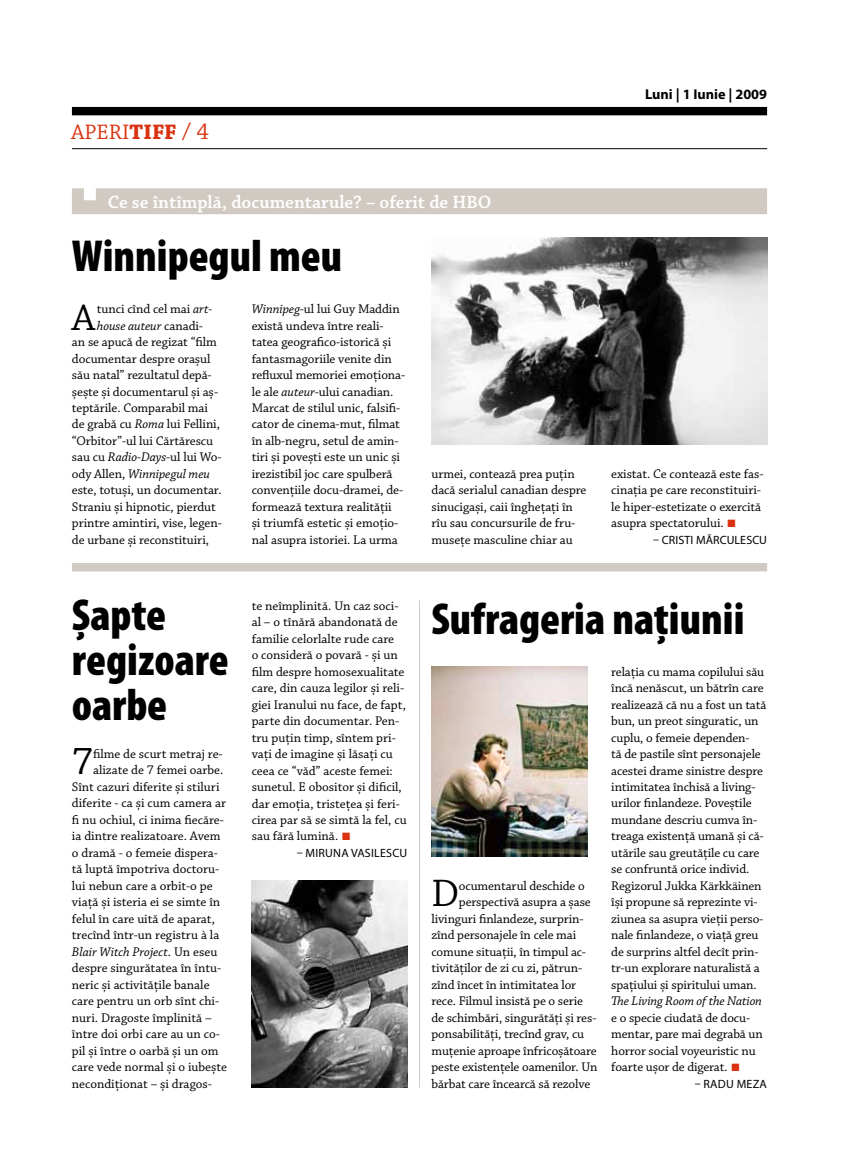
<style>
.page{position:relative;width:851px;height:1170px;background:#fff}
.page>*{position:absolute;margin:0;border:0;box-sizing:border-box;transform-origin:0 0}
.t1{font:900 condensed 45px/45px "Myriad Pro";color:#000}
.t2{font:40.35px "Chaparral Pro";color:#000}
.t3{font:38.55px "Chaparral Pro";color:#000}
.t4{font:22.05px "Chaparral Pro";letter-spacing:.005em;color:#da3210}
.t5{font:600 18.75px "Chaparral Pro";color:#fff}
.t6{font:700 14.25px "Myriad Pro";color:#000}
.t7{font:13.2px/16.5px "Chaparral Pro";letter-spacing:-.005em;color:#000}
.t8{font:italic 13.2px "Chaparral Pro";letter-spacing:-.005em;color:#000}
.t9{font:12px "Myriad Pro";letter-spacing:.02em;color:#000}
.s1{font-weight:700}
.s2{font-size:24px}
.s3{font-style:italic}
.s4{font-style:normal}
.s5{font-family:"Klavika";font-size:15px;color:#da3210}
</style>
<div class="page">
<div style="left:72px;top:107px;width:695px;height:8px;background:#000"></div>
<hr style="left:72px;top:148px;width:695px;height:1px;background:#000">
<div style="left:72px;top:188px;width:695px;height:26px;background:#d0cac2"></div>
<img style="left:431px;top:238px;width:336px;height:207px">
<div style="left:72px;top:563px;width:695px;height:8px;background:#d0cac2"></div>
<img style="left:252px;top:880px;width:155px;height:207px">
<img style="left:431px;top:666px;width:156px;height:190px">
<hr style="left:419px;top:600px;width:1px;height:487px;background:#d0cac2">
<h3 class="t4" style="left:71px;top:120px;width:139px">APERI<span class="s1">TIFF</span> <span class="s2">/ 4</span></h3>
<h3 class="t5" style="left:108px;top:191px;width:385px">Ce se întîmplă, documentarule? – oferit de HBO</h3>
<p class="t6" style="left:645px;top:84px;width:123px">Luni | 1 Iunie | 2009</p>
<h1 class="t1" style="left:72px;top:232px;width:272px">Winnipegul meu</h1>
<p class="t7" style="left:252px;top:301px;width:155px"><span class="s3">Winnipeg</span>-ul lui Guy Maddin există undeva între reali&shy;tatea geografico-istorică şi fantasmagoriile venite din refluxul memoriei emoţiona&shy;le ale <span class="s3">auteur</span>-ului canadian.<br>Marcat de stilul unic, falsifi&shy;cator de cinema-mut, filmat în alb-negru, setul de amin&shy;tiri şi poveşti este un unic şi irezistibil joc care spulberă convenţiile docu-dramei, de&shy;formează textura realităţii<br>şi triumfă estetic şi emoţio&shy;nal asupra istoriei. La urma</p>
<h3 class="t3" style="left:72px;top:296px;width:25px">A</h3>
<p class="t7" style="left:97px;top:301px;width:117px">tunci cînd cel mai <span class="s3">art-</span></p>
<p class="t8" style="left:97px;top:318px;width:108px">house auteur <span class="s4">canadi-</span></p>
<p class="t7" style="left:72px;top:334px;width:146px">an se apucă de regizat “film</p>
<p class="t7" style="left:72px;top:350px;width:140px">documentar despre oraşul</p>
<p class="t7" style="left:72px;top:367px;width:141px">său natal” rezultatul depă-</p>
<p class="t7" style="left:72px;top:383px;width:148px">şeşte şi documentarul şi aş-</p>
<p class="t7" style="left:72px;top:400px;width:138px">teptările. Comparabil mai</p>
<p class="t7" style="left:72px;top:416px;width:149px">de grabă cu <span class="s3">Roma</span> lui Fellini,</p>
<p class="t7" style="left:72px;top:433px;width:143px">“Orbitor”-ul lui Cărtărescu</p>
<p class="t7" style="left:72px;top:449px;width:151px">sau cu <span class="s3">Radio-Days</span>-ul lui Wo-</p>
<p class="t8" style="left:72px;top:466px;width:140px"><span class="s4">ody Allen,</span> Winnipegul meu</p>
<p class="t7" style="left:72px;top:482px;width:151px">este, totuşi, un documentar.</p>
<p class="t7" style="left:72px;top:499px;width:145px">Straniu şi hipnotic, pierdut</p>
<p class="t7" style="left:72px;top:515px;width:151px">printre amintiri, vise, legen-</p>
<p class="t7" style="left:72px;top:532px;width:139px">de urbane şi reconstituiri,</p>
<h1 class="t1" style="left:72px;top:591px;width:158px">Șapte regizoare oarbe</h1>
<h2 class="t2" style="left:72px;top:739px;width:23px">7</h2>
<p class="t7" style="left:93px;top:746px;width:131px">filme de scurt metraj re-</p>
<p class="t7" style="left:93px;top:762px;width:132px">alizate de 7 femei oarbe.</p>
<p class="t7" style="left:72px;top:779px;width:149px">Sînt cazuri diferite şi stiluri</p>
<p class="t7" style="left:72px;top:795px;width:156px">diferite - ca şi cum camera ar</p>
<p class="t7" style="left:72px;top:812px;width:153px">fi nu ochiul, ci inima fiecăre-</p>
<p class="t7" style="left:72px;top:828px;width:150px">ia dintre realizatoare. Avem</p>
<p class="t7" style="left:72px;top:844px;width:147px">o dramă - o femeie dispera-</p>
<p class="t7" style="left:72px;top:861px;width:149px">tă luptă împotriva doctoru-</p>
<p class="t7" style="left:72px;top:877px;width:142px">lui nebun care a orbit-o pe</p>
<p class="t7" style="left:72px;top:894px;width:150px">viaţă şi isteria ei se simte în</p>
<p class="t7" style="left:72px;top:910px;width:144px">felul în care uită de aparat,</p>
<p class="t7" style="left:72px;top:927px;width:149px">trecînd într-un registru à la</p>
<p class="t8" style="left:72px;top:944px;width:147px">Blair Witch Project<span class="s4">. Un eseu</span></p>
<p class="t7" style="left:72px;top:960px;width:151px">despre singurătatea în întu-</p>
<p class="t7" style="left:72px;top:976px;width:139px">neric şi activităţile banale</p>
<p class="t7" style="left:72px;top:993px;width:149px">care pentru un orb sînt chi-</p>
<p class="t7" style="left:72px;top:1009px;width:141px">nuri. Dragoste împlinită –</p>
<p class="t7" style="left:72px;top:1026px;width:149px">între doi orbi care au un co-</p>
<p class="t7" style="left:72px;top:1042px;width:148px">pil şi între o oarbă şi un om</p>
<p class="t7" style="left:72px;top:1059px;width:156px">care vede normal şi o iubeşte</p>
<p class="t7" style="left:72px;top:1075px;width:142px">necondiţionat – şi dragos-</p>
<p class="t7" style="left:252px;top:597px;width:156px">te neîmplinită. Un caz soci&shy;al – o tînără abandonată de familie celorlalte rude care<br>o consideră o povară - şi un film despre homosexualitate care, din cauza legilor şi reli&shy;giei Iranului nu face, de fapt, parte din documentar. Pen&shy;tru puţin timp, sîntem pri&shy;vaţi de imagine şi lăsaţi cu ceea ce “văd” aceste femei: sunetul. E obositor şi dificil, dar emoţia, tristeţea şi feri&shy;cirea par să se simtă la fel, cu sau fără lumină. <span class="s5">•</span></p>
<p class="t9" style="left:297px;top:845px;width:75px">– MIRUNA VASILES</p>
<p class="t9" style="left:392px;top:845px;width:15px">CU</p>
<p class="t7" style="left:431px;top:466px;width:156px">urmei, contează prea puţin dacă serialul canadian despre sinucigaşi, caii îngheţaţi în rîu sau concursurile de fru&shy;museţe masculine chiar au</p>
<p class="t7" style="left:611px;top:466px;width:154px">existat. Ce contează este fas&shy;cinaţia pe care reconstituiri&shy;le hiper-estetizate o exercită asupra spectatorului. <span class="s5">•</span></p>
<p class="t9" style="left:653px;top:532px;width:28px">– CRISTI</p>
<p class="t9" style="left:696px;top:532px;width:38px">MĂRCULES</p>
<p class="t9" style="left:752px;top:532px;width:16px">CU</p>
<h1 class="t1" style="left:431px;top:594px;width:314px">Sufrageria națiunii</h1>
<h2 class="t2" style="left:431px;top:871px;width:29px">D</h2>
<p class="t7" style="left:459px;top:877px;width:127px">ocumentarul deschide o</p>
<p class="t7" style="left:459px;top:894px;width:133px">perspectivă asupra a şase</p>
<p class="t7" style="left:431px;top:910px;width:153px">livinguri finlandeze, surprin-</p>
<p class="t7" style="left:431px;top:927px;width:146px">zînd personajele în cele mai</p>
<p class="t7" style="left:431px;top:943px;width:156px">comune situaţii, în timpul ac-</p>
<p class="t7" style="left:431px;top:960px;width:152px">tivităţilor de zi cu zi, pătrun-</p>
<p class="t7" style="left:431px;top:976px;width:146px">zînd încet în intimitatea lor</p>
<p class="t7" style="left:431px;top:993px;width:153px">rece. Filmul insistă pe o serie</p>
<p class="t7" style="left:431px;top:1009px;width:166px">de schimbări, singurătăţi şi res-</p>
<p class="t7" style="left:431px;top:1026px;width:154px">ponsabilităţi, trecînd grav, cu</p>
<p class="t7" style="left:431px;top:1042px;width:167px">muţenie aproape înfricoşătoare</p>
<p class="t7" style="left:431px;top:1059px;width:168px">peste existenţele oamenilor. Un</p>
<p class="t7" style="left:431px;top:1075px;width:160px">bărbat care încearcă să rezolve</p>
<p class="t7" style="left:611px;top:663px;width:156px">relaţia cu mama copilului său încă nenăscut, un bătrîn care realizează că nu a fost un tată bun, un preot singuratic, un cuplu, o femeie dependen-<br>tă de pastile sînt personajele acestei drame sinistre despre intimitatea închisă a living&shy;urilor finlandeze. Poveştile mundane descriu cumva în&shy;treaga existenţă umană şi că&shy;utările sau greutăţile cu care se confruntă orice individ.<br>Regizorul Jukka Kärkkäinen îşi propune să reprezinte vi&shy;ziunea sa asupra vieţii perso&shy;nale finlandeze, o viaţă greu de surprins altfel decît prin&shy;tr-un explorare naturalistă a spaţiului şi spiritului uman.</p>
<p class="t8" style="left:611px;top:993px;width:152px">The Living Room of the Nation</p>
<p class="t7" style="left:611px;top:1009px;width:153px">e o specie ciudată de docu&shy;mentar, pare mai degrabă un horror social voyeuristic nu foarte uşor de digerat. <span class="s5">•</span></p>
<p class="t9" style="left:694px;top:1075px;width:74px">– RADU MEZA</p>
</div>
